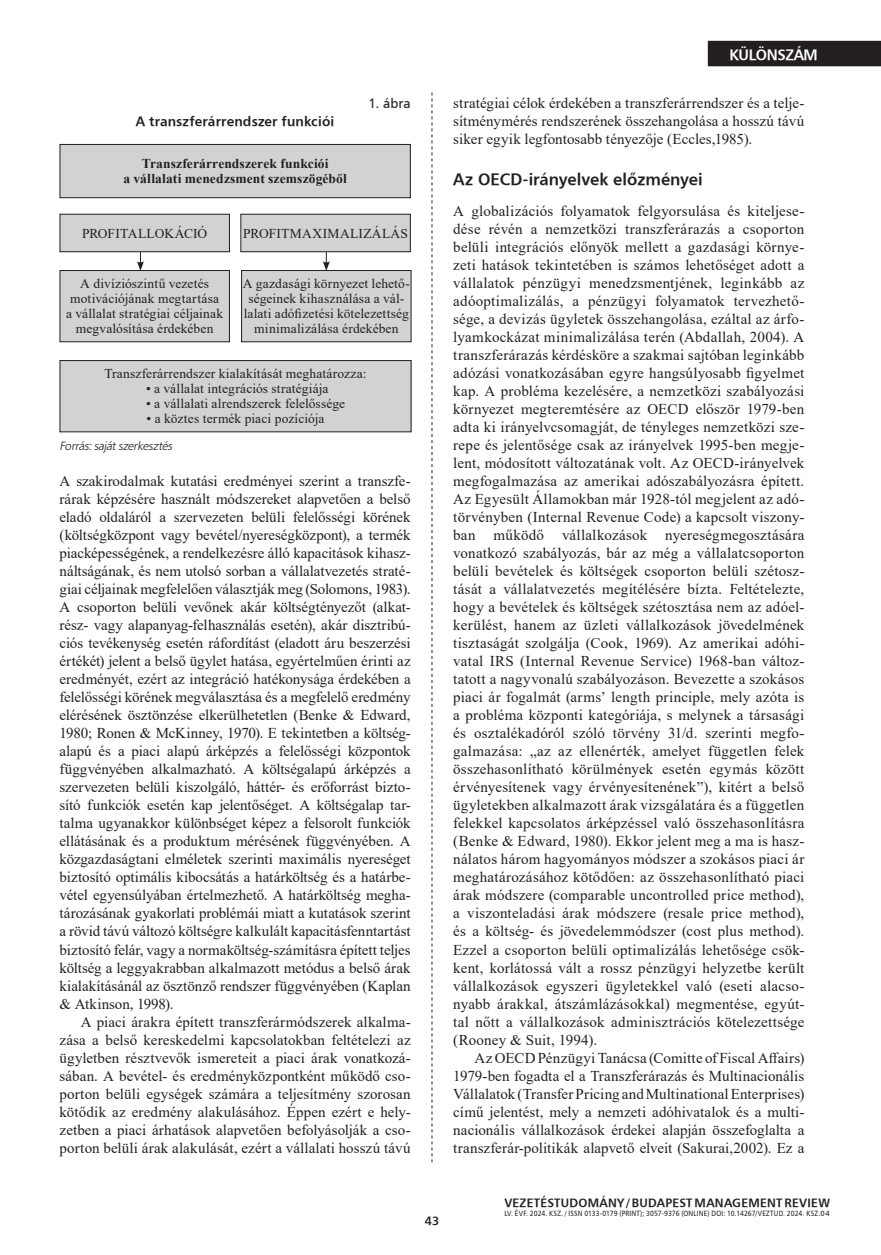
<style>
.page{position:relative;width:881px;height:1255px;background:#fff}
.page>*{position:absolute;margin:0;border:0;box-sizing:border-box;transform-origin:0 0}
.Kiemelés_I{font:16.5px "H Humanist 777 BT Bold";letter-spacing:.005em;color:#231f20}
.kenyérszöveg_tompa{font:15px/18px "Times New Roman";letter-spacing:.005em;color:#231f20;text-align:justify}
.kenyérszöveg_opcionális{font:15px/18px "Times New Roman";letter-spacing:.005em;color:#231f20;text-align:justify}
.t1{font:15px "H Humanist 777 BT Bold";letter-spacing:-.025em;color:#fff}
.kenyérszöveg_tompa-2{font:13.5px/15px "Times New Roman";letter-spacing:.01em;color:#231f20;text-align:center}
.kenyérszöveg_tompa-3{font:700 13.5px/15px "Times New Roman";letter-spacing:.01em;color:#231f20;text-align:center}
.Táblázat_cím{font:13.5px "H Humanist 777 BT Bold";letter-spacing:.01em;color:#231f20}
.Táblázat_cím-2{font:13.5px "H Humanist 777 BT";color:#231f20}
.t2{font:12px "H Humanist 777 BT Bold";letter-spacing:.02em;color:#231f20}
.kenyérszöveg_tompa-4{font:italic 12px "Humanist 777 Lt PFL";color:#231f20}
.t3{font:7.5px "H Humanist 777 BT";letter-spacing:.02em;color:#231f20;scale:.9 1}
</style>
<div class="page">
<div style="left:707px;top:41px;width:173px;height:25px;background:#231f20"></div>
<svg style="left:431px;top:92px;width:1px;height:1070px"></svg>
<div style="left:60px;top:144px;width:350px;height:54px;background:#d1d2d4"></div>
<div style="left:60px;top:144px;width:350px;height:54px;border:1px solid #231f20"></div>
<div style="left:60px;top:214px;width:169px;height:38px;background:#d1d2d4"></div>
<div style="left:60px;top:214px;width:170px;height:38px;border:1px solid #231f20"></div>
<div style="left:60px;top:270px;width:169px;height:72px;background:#d1d2d4"></div>
<div style="left:60px;top:270px;width:170px;height:72px;border:1px solid #231f20"></div>
<div style="left:60px;top:360px;width:351px;height:72px;background:#d1d2d4"></div>
<div style="left:60px;top:360px;width:351px;height:72px;border:1px solid #231f20"></div>
<div style="left:241px;top:270px;width:170px;height:72px;background:#d1d2d4"></div>
<div style="left:241px;top:270px;width:170px;height:72px;border:1px solid #231f20"></div>
<div style="left:241px;top:214px;width:169px;height:38px;background:#d1d2d4"></div>
<div style="left:240px;top:214px;width:170px;height:38px;border:1px solid #231f20"></div>
<svg style="left:137px;top:252px;width:7px;height:19px"></svg>
<svg style="left:323px;top:252px;width:6px;height:19px"></svg>
<p class="Táblázat_cím" style="left:136px;top:113px;width:200px">A transzferárrendszer funkciói</p>
<p class="Táblázat_cím-2" style="left:368px;top:95px;width:44px">1. ábra</p>
<p class="kenyérszöveg_tompa-3" style="left:123px;top:156px;width:225px">Transzferárrendszerek funkciói<br>a vállalati menedzsment szemszögéből</p>
<p class="kenyérszöveg_tompa-2" style="left:82px;top:225px;width:127px">PROFITALLOKÁCIÓ</p>
<p class="kenyérszöveg_tompa-2" style="left:243px;top:225px;width:166px">PROFITMAXIMALIZÁLÁS</p>
<p class="kenyérszöveg_tompa-2" style="left:66px;top:276px;width:159px">A divíziószintű vezetés motivációjának megtartása a vállalat stratégiai céljainak megvalósítása érdekében</p>
<p class="kenyérszöveg_tompa-2" style="left:104px;top:366px;width:263px">Transzferárrendszer kialakítását meghatározza:</p>
<p class="kenyérszöveg_tompa-2" style="left:146px;top:381px;width:184px">• a vállalat integrációs stratégiája</p>
<p class="kenyérszöveg_tompa-2" style="left:146px;top:396px;width:200px">• a vállalati alrendszerek felelőssége</p>
<p class="kenyérszöveg_tompa-2" style="left:147px;top:411px;width:179px">• a köztes termék piaci pozíciója</p>
<p class="kenyérszöveg_tompa-2" style="left:243px;top:276px;width:169px">A gazdasági környezet lehető&shy;ségeinek kihasználása a vál&shy;lalati adófizetési kötelezettség minimalizálása érdekében</p>
<p class="kenyérszöveg_tompa-4" style="left:60px;top:438px;width:116px">Forrás:sajátszerkesztés</p>
<p class="kenyérszöveg_tompa" style="left:60px;top:472px;width:352px">A szakirodalmak kutatási eredményei szerint a transzfe&shy;rárak képzésére használt módszereket alapvetően a belső eladó oldaláról a szervezeten belüli felelősségi körének (költségközpont vagy bevétel/nyereségközpont), a termék piacképességének, a rendelkezésre álló kapacitások kihasz&shy;náltságának, és nem utolsó sorban a vállalatvezetés straté&shy;giai céljainak megfelelően választják meg (Solomons, 1983).<br>A csoporton belüli vevőnek akár költségtényezőt (alkat&shy;rész- vagy alapanyag-felhasználás esetén), akár disztribú&shy;ciós tevékenység esetén ráfordítást (eladott áru beszerzési értékét) jelent a belső ügylet hatása, egyértelműen érinti az eredményét, ezért az integráció hatékonysága érdekében a felelősségi körének megválasztása és a megfelelő eredmény elérésének ösztönzése elkerülhetetlen (Benke &amp; Edward, 1980; Ronen &amp; McKinney, 1970). E tekintetben a költség&shy;alapú és a piaci alapú árképzés a felelősségi központok függvényében alkalmazható. A költségalapú árképzés a szervezeten belüli kiszolgáló, háttér- és erőforrást bizto&shy;sító funkciók esetén kap jelentőséget. A költségalap tar&shy;talma ugyanakkor különbséget képez a felsorolt funkciók ellátásának és a produktum mérésének függvényében. A közgazdaságtani elméletek szerinti maximális nyereséget biztosító optimális kibocsátás a határköltség és a határbe&shy;vétel egyensúlyában értelmezhető. A határköltség megha&shy;tározásának gyakorlati problémái miatt a kutatások szerint a rövid távú változó költségre kalkulált kapacitásfenntartást biztosító felár, vagy a normaköltség-számításra épített teljes költség a leggyakrabban alkalmazott metódus a belső árak kialakításánál az ösztönző rendszer függvényében (Kaplan &amp; Atkinson, 1998).</p>
<p class="kenyérszöveg_opcionális" style="left:60px;top:1012px;width:352px;text-indent:21px">A piaci árakra épített transzferármódszerek alkalma&shy;zása a belső kereskedelmi kapcsolatokban feltételezi az ügyletben résztvevők ismereteit a piaci árak vonatkozá&shy;sában. A bevétel- és eredményközpontként működő cso&shy;porton belüli egységek számára a teljesítmény szorosan kötődik az eredmény alakulásához. Éppen ezért e hely&shy;zetben a piaci árhatások alapvetően befolyásolják a cso&shy;porton belüli árak alakulását, ezért a vállalati hosszú távú</p>
<p class="t1" style="left:729px;top:45px;width:90px">KÜLÖNSZÁM</p>
<p class="kenyérszöveg_opcionális" style="left:453px;top:94px;width:352px">stratégiai célok érdekében a transzferárrendszer és a telje&shy;sítménymérés rendszerének összehangolása a hosszú távú siker egyik legfontosabb tényezője (Eccles,1985).</p>
<p class="Kiemelés_I" style="left:453px;top:168px;width:251px">Az OECD-irányelvek előzményei</p>
<p class="kenyérszöveg_tompa" style="left:453px;top:202px;width:352px">A globalizációs folyamatok felgyorsulása és kiteljese&shy;dése révén a nemzetközi transzferárazás a csoporton belüli integrációs előnyök mellett a gazdasági környe&shy;zeti hatások tekintetében is számos lehetőséget adott a vállalatok pénzügyi menedzsmentjének, leginkább az adóoptimalizálás, a pénzügyi folyamatok tervezhető&shy;sége, a devizás ügyletek összehangolása, ezáltal az árfo&shy;lyamkockázat minimalizálása terén (Abdallah, 2004). A transzferárazás kérdésköre a szakmai sajtóban leginkább adózási vonatkozásában egyre hangsúlyosabb figyelmet kap. A probléma kezelésére, a nemzetközi szabályozási környezet megteremtésére az OECD először 1979-ben adta ki irányelvcsomagját, de tényleges nemzetközi sze&shy;repe és jelentősége csak az irányelvek 1995-ben megje&shy;lent, módosított változatának volt. Az OECD-irányelvek megfogalmazása az amerikai adószabályozásra épített.<br>Az Egyesült Államokban már 1928-tól megjelent az adó&shy;törvényben (Internal Revenue Code) a kapcsolt viszony&shy;ban működő vállalkozások nyereségmegosztására vonatkozó szabályozás, bár az még a vállalatcsoporton belüli bevételek és költségek csoporton belüli szétosz&shy;tását a vállalatvezetés megítélésére bízta. Feltételezte, hogy a bevételek és költségek szétosztása nem az adóel&shy;kerülést, hanem az üzleti vállalkozások jövedelmének tisztaságát szolgálja (Cook, 1969). Az amerikai adóhi&shy;vatal IRS (Internal Revenue Service) 1968-ban változ&shy;tatott a nagyvonalú szabályozáson. Bevezette a szokásos piaci ár fogalmát (arms’ length principle, mely azóta is a probléma központi kategóriája, s melynek a társasági és osztalékadóról szóló törvény 31/d. szerinti megfo&shy;galmazása: „az az ellenérték, amelyet független felek összehasonlítható körülmények esetén egymás között érvényesítenek vagy érvényesítenének”), kitért a belső ügyletekben alkalmazott árak vizsgálatára és a független felekkel kapcsolatos árképzéssel való összehasonlításra (Benke &amp; Edward, 1980). Ekkor jelent meg a ma is hasz&shy;nálatos három hagyományos módszer a szokásos piaci ár meghatározásához kötődően: az összehasonlítható piaci árak módszere (comparable uncontrolled price method), a viszonteladási árak módszere (resale price method), és a költség- és jövedelemmódszer (cost plus method).<br>Ezzel a csoporton belüli optimalizálás lehetősége csök&shy;kent, korlátossá vált a rossz pénzügyi helyzetbe került vállalkozások egyszeri ügyletekkel való (eseti alacso&shy;nyabb árakkal, átszámlázásokkal) megmentése, egyút&shy;tal nőtt a vállalkozások adminisztrációs kötelezettsége (Rooney &amp; Suit, 1994).</p>
<p class="kenyérszöveg_opcionális" style="left:453px;top:1048px;width:352px;text-indent:21px">Az OECD Pénzügyi Tanácsa (Comitte of Fiscal Affairs)<br>1979-ben fogadta el a Transzferárazás és Multinacionális Vállalatok (Transfer Pricing and Multinational Enterprises) című jelentést, mely a nemzeti adóhivatalok és a multi&shy;nacionális vállalkozások érdekei alapján összefoglalta a transzferár-politikák alapvető elveit (Sakurai,2002). Ez a</p>
<p class="t2" style="left:424px;top:1212px;width:16px">43</p>
<p class="t2" style="left:504px;top:1194px;width:327px">VEZETÉSTUDOMÁNY / BUDAPEST MANAGEMENT REVIEW</p>
<p class="t3" style="left:504px;top:1208px;width:363px">LV. ÉVF. 2024. KSZ. / ISSN 0133-0179 (PRINT); 3057-9376 (ONLINE) DOI: 10.14267/VEZTUD. 2024. KSZ.04</p>
</div>
